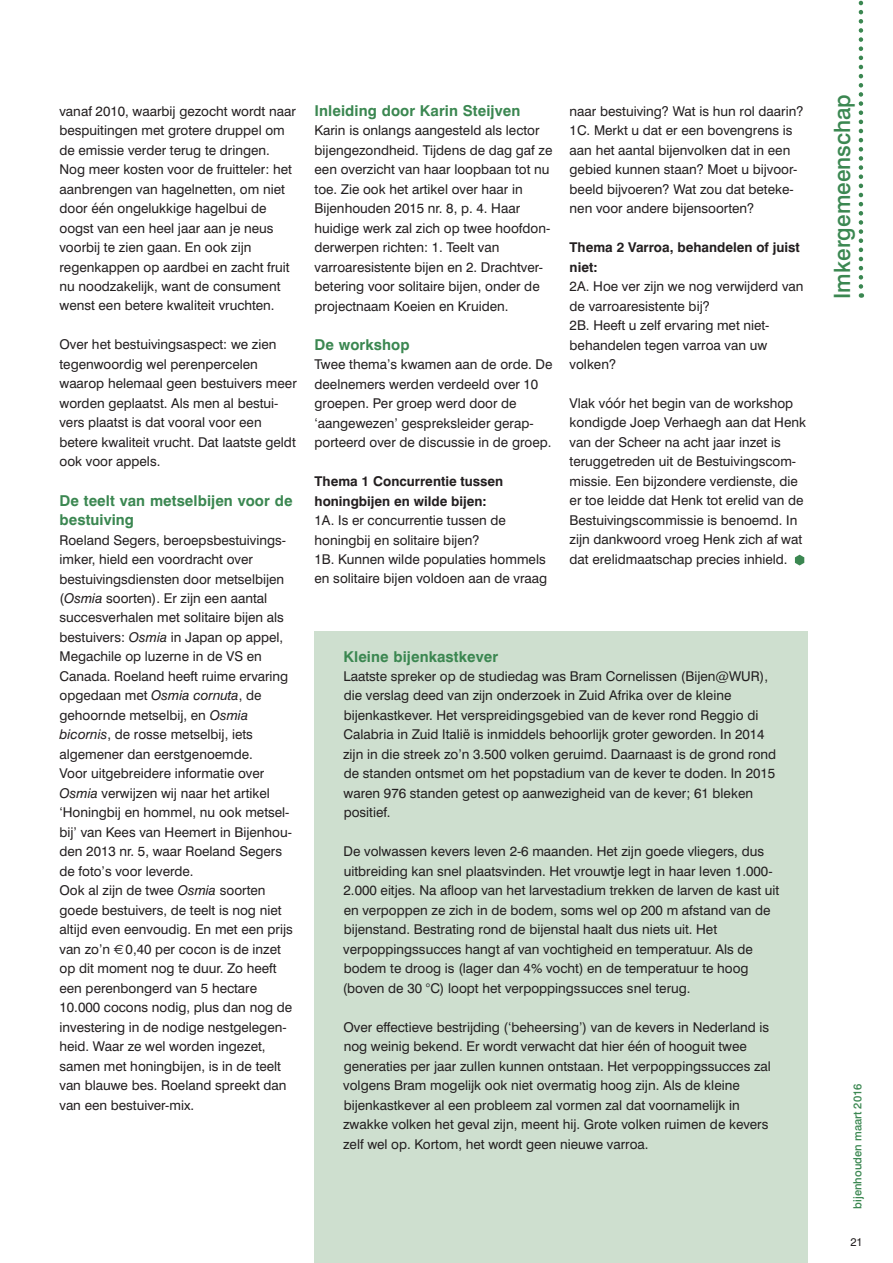
<style>
.page{position:relative;width:893px;height:1263px;background:#fff}
.page>*{position:absolute;margin:0;border:0;box-sizing:border-box;transform-origin:0 0}
.t1{font:500 22.5px "Swiss 721 BT";color:#3b8751}
.t2{font:700 15px/19.5px "Swiss 721 BT";letter-spacing:.005em;color:#3b8751}
.t3{font:13.5px/19.5px "Swiss 721 BT";color:#231f20}
.t4{font:700 13.5px/19.5px "Swiss 721 BT";color:#231f20}
.t5{font:500 11.25px "Swiss 721 BT";color:#3b8751}
.t6{font:11.25px "Swiss 721 BT";color:#231f20}
.s1{font-style:italic}
.s2{font-family:"Euro Sans"}
</style>
<div class="page">
<svg style="left:859px;top:0;width:4px;height:287px"></svg>
<div style="left:315px;top:631px;width:493px;height:632px;background:#cedfcf"></div>
<svg style="left:795px;top:555px;width:9px;height:11px"></svg>
<p class="t3" style="left:59px;top:102px;width:238px">vanaf 2010, waarbij gezocht wordt naar bespuitingen met grotere druppel om de emissie verder terug te dringen.<br>Nog meer kosten voor de fruitteler: het aanbrengen van hagelnetten, om niet door één ongelukkige hagelbui de oogst van een heel jaar aan je neus voorbij te zien gaan. En ook zijn regenkappen op aardbei en zacht fruit nu noodzakelijk, want de consument wenst een betere kwaliteit vruchten.</p>
<p class="t3" style="left:59px;top:336px;width:239px">Over het bestuivingsaspect: we zien tegenwoordig wel perenpercelen waarop helemaal geen bestuivers meer worden geplaatst. Als men al bestui&shy;vers plaatst is dat vooral voor een betere kwaliteit vrucht. Dat laatste geldt ook voor appels.</p>
<p class="t2" style="left:60px;top:492px;width:235px">De teelt van metselbijen voor de bestuiving</p>
<p class="t3" style="left:60px;top:531px;width:235px">Roeland Segers, beroepsbestuivings&shy;imker, hield een voordracht over bestuivingsdiensten door metselbijen (<span class="s1">Osmia</span> soorten). Er zijn een aantal succesverhalen met solitaire bijen als bestuivers: <span class="s1">Osmia</span> in Japan op appel, Megachile op luzerne in de VS en Canada. Roeland heeft ruime ervaring opgedaan met <span class="s1">Osmia cornuta</span>, de gehoornde metselbij, en <span class="s1">Osmia bicornis</span>, de rosse metselbij, iets algemener dan eerstgenoemde.<br>Voor uitgebreidere informatie over <span class="s1">Osmia</span> verwijzen wij naar het artikel ‘Honingbij en hommel, nu ook metsel&shy;bij’ van Kees van Heemert in Bijenhou&shy;den 2013 nr. 5, waar Roeland Segers de foto’s voor leverde.<br>Ook al zijn de twee <span class="s1">Osmia</span> soorten goede bestuivers, de teelt is nog niet altijd even eenvoudig. En met een prijs van zo’n <span class="s2">€</span> 0,40 per cocon is de inzet op dit moment nog te duur. Zo heeft een perenbongerd van 5 hectare 10.000 cocons nodig, plus dan nog de investering in de nodige nestgelegen&shy;heid. Waar ze wel worden ingezet, samen met honingbijen, is in de teelt van blauwe bes. Roeland spreekt dan van een bestuiver-mix.</p>
<p class="t2" style="left:315px;top:102px;width:207px">Inleiding door Karin Steijven</p>
<p class="t3" style="left:315px;top:121px;width:239px">Karin is onlangs aangesteld als lector bijengezondheid. Tijdens de dag gaf ze een overzicht van haar loopbaan tot nu toe. Zie ook het artikel over haar in Bijenhouden 2015 nr. 8, p. 4. Haar huidige werk zal zich op twee hoofdon&shy;derwerpen richten: 1. Teelt van varroaresistente bijen en 2. Drachtver&shy;betering voor solitaire bijen, onder de projectnaam Koeien en Kruiden.</p>
<p class="t2" style="left:315px;top:336px;width:97px">De workshop</p>
<p class="t3" style="left:315px;top:355px;width:239px">Twee thema’s kwamen aan de orde. De deelnemers werden verdeeld over 10 groepen. Per groep werd door de ‘aangewezen’ gespreksleider gerap&shy;porteerd over de discussie in de groep.</p>
<p class="t4" style="left:315px;top:473px;width:190px">Thema 1 Concurrentie tussen honingbijen en wilde bijen:</p>
<p class="t3" style="left:315px;top:511px;width:234px">1A. Is er concurrentie tussen de honingbij en solitaire bijen?<br>1B. Kunnen wilde populaties hommels en solitaire bijen voldoen aan de vraag</p>
<p class="t3" style="left:570px;top:102px;width:235px">naar bestuiving? Wat is hun rol daarin?<br>1C. Merkt u dat er een bovengrens is aan het aantal bijenvolken dat in een gebied kunnen staan? Moet u bijvoor&shy;beeld bijvoeren? Wat zou dat beteke&shy;nen voor andere bijensoorten?</p>
<p class="t4" style="left:570px;top:239px;width:232px">Thema 2 Varroa, behandelen of juist niet:</p>
<p class="t3" style="left:570px;top:277px;width:235px">2A. Hoe ver zijn we nog verwijderd van de varroaresistente bij?<br>2B. Heeft u zelf ervaring met niet&shy;behandelen tegen varroa van uw volken?</p>
<p class="t3" style="left:570px;top:394px;width:238px">Vlak vóór het begin van de workshop kondigde Joep Verhaegh aan dat Henk van der Scheer na acht jaar inzet is teruggetreden uit de Bestuivingscom&shy;missie. Een bijzondere verdienste, die er toe leidde dat Henk tot erelid van de Bestuivingscommissie is benoemd. In zijn dankwoord vroeg Henk zich af wat dat erelidmaatschap precies inhield.</p>
<p class="t2" style="left:343px;top:648px;width:156px">Kleine bijenkastkever</p>
<p class="t3" style="left:343px;top:667px;width:435px">Laatste spreker op de studiedag was Bram Cornelissen (Bijen@WUR), die verslag deed van zijn onderzoek in Zuid Afrika over de kleine bijenkastkever. Het verspreidingsgebied van de kever rond Reggio di Calabria in Zuid Italië is inmiddels behoorlijk groter geworden. In 2014 zijn in die streek zo’n 3.500 volken geruimd. Daarnaast is de grond rond de standen ontsmet om het popstadium van de kever te doden. In 2015 waren 976 standen getest op aanwezigheid van de kever; 61 bleken positief.</p>
<p class="t3" style="left:343px;top:842px;width:438px">De volwassen kevers leven 2-6 maanden. Het zijn goede vliegers, dus uitbreiding kan snel plaatsvinden. Het vrouwtje legt in haar leven 1.000- 2.000 eitjes. Na afloop van het larvestadium trekken de larven de kast uit en verpoppen ze zich in de bodem, soms wel op 200 m afstand van de bijenstand. Bestrating rond de bijenstal haalt dus niets uit. Het verpoppingssucces hangt af van vochtigheid en temperatuur. Als de bodem te droog is (lager dan 4% vocht) en de temperatuur te hoog (boven de 30 °C) loopt het verpoppingssucces snel terug.</p>
<p class="t3" style="left:343px;top:1018px;width:429px">Over effectieve bestrijding (‘beheersing’) van de kevers in Nederland is nog weinig bekend. Er wordt verwacht dat hier één of hooguit twee generaties per jaar zullen kunnen ontstaan. Het verpoppingssucces zal volgens Bram mogelijk ook niet overmatig hoog zijn. Als de kleine bijenkastkever al een probleem zal vormen zal dat voornamelijk in zwakke volken het geval zijn, meent hij. Grote volken ruimen de kevers zelf wel op. Kortom, het wordt geen nieuwe varroa.</p>
<h1 class="t1" style="left:832px;top:299px;width:206px;rotate:-90deg">Imkergemeenschap</h1>
<p class="t5" style="left:852px;top:1209px;width:127px;rotate:-90deg">bijenhouden maart 2016</p>
<p class="t6" style="left:850px;top:1237px;width:14px">21</p>
</div>
